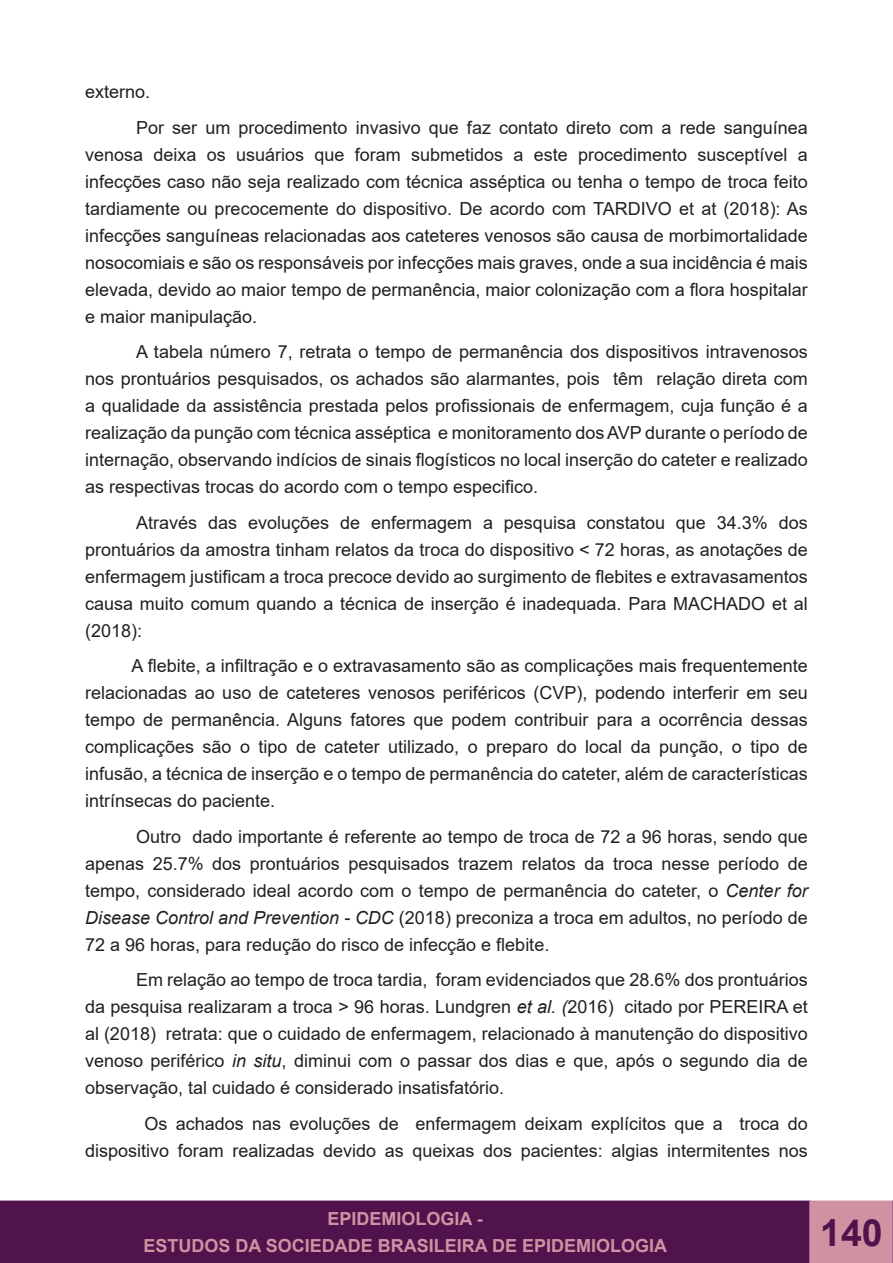
<style>
.page{position:relative;width:893px;height:1263px;background:#fff}
.page>*{position:absolute;margin:0;border:0;box-sizing:border-box;transform-origin:0 0}
.t1{font:700 37.5px "Arial";color:#50134c}
.t2{font:18px/27px "Arial";color:#231f20;text-align:justify}
.t3{font:700 18px/27px "Arial";color:#d092a3;text-align:center}
.s1{font-style:italic}
</style>
<div class="page">
<div style="left:0;top:1201px;width:810px;height:62px;background:#50134c"></div>
<div style="left:0;top:1200px;width:811px;height:63px;border:2px solid #50134c"></div>
<div style="left:810px;top:1201px;width:83px;height:62px;background:#d092a3"></div>
<div style="left:809px;top:1200px;width:84px;height:63px;border:2px solid #d092a3"></div>
<svg style="left:892px;top:1200px;width:1px;height:63px"></svg>
<p class="t2" style="left:85px;top:78px;width:67px">externo.</p>
<p class="t2" style="left:85px;top:114px;width:724px;text-indent:51px">Por ser um procedimento invasivo que faz contato direto com a rede sanguínea venosa deixa os usuários que foram submetidos a este procedimento susceptível a infecções caso não seja realizado com técnica asséptica ou tenha o tempo de troca feito tardiamente ou precocemente do dispositivo. De acordo com TARDIVO et at (2018): As infecções sanguíneas relacionadas aos cateteres venosos são causa de morbimortalidade nosocomiais e são os responsáveis por infecções mais graves, onde a sua incidência é mais elevada, devido ao maior tempo de permanência, maior colonização com a flora hospitalar e maior manipulação.</p>
<p class="t2" style="left:85px;top:338px;width:724px;text-indent:51px">A tabela número 7, retrata o tempo de permanência dos dispositivos intravenosos nos prontuários pesquisados, os achados são alarmantes, pois têm relação direta com a qualidade da assistência prestada pelos profissionais de enfermagem, cuja função é a realização da punção com técnica asséptica e monitoramento dos AVP durante o período de internação, observando indícios de sinais flogísticos no local inserção do cateter e realizado as respectivas trocas do acordo com o tempo especifico.</p>
<p class="t2" style="left:85px;top:509px;width:724px;text-indent:51px">Através das evoluções de enfermagem a pesquisa constatou que 34.3% dos prontuários da amostra tinham relatos da troca do dispositivo &lt; 72 horas, as anotações de enfermagem justificam a troca precoce devido ao surgimento de flebites e extravasamentos causa muito comum quando a técnica de inserção é inadequada. Para MACHADO et al (2018):</p>
<p class="t2" style="left:85px;top:652px;width:724px;text-indent:47px">A flebite, a infiltração e o extravasamento são as complicações mais frequentemente relacionadas ao uso de cateteres venosos periféricos (CVP), podendo interferir em seu tempo de permanência. Alguns fatores que podem contribuir para a ocorrência dessas complicações são o tipo de cateter utilizado, o preparo do local da punção, o tipo de infusão, a técnica de inserção e o tempo de permanência do cateter, além de características intrínsecas do paciente.</p>
<p class="t2" style="left:85px;top:823px;width:724px;text-indent:51px">Outro dado importante é referente ao tempo de troca de 72 a 96 horas, sendo que apenas 25.7% dos prontuários pesquisados trazem relatos da troca nesse período de tempo, considerado ideal acordo com o tempo de permanência do cateter, o <span class="s1">Center for Disease Control and Prevention - CDC</span> (2018) preconiza a troca em adultos, no período de 72 a 96 horas, para redução do risco de infecção e flebite.</p>
<p class="t2" style="left:85px;top:966px;width:724px;text-indent:51px">Em relação ao tempo de troca tardia, foram evidenciados que 28.6% dos prontuários da pesquisa realizaram a troca &gt; 96 horas. Lundgren <span class="s1">et al. (</span>2016) citado por PEREIRA et al (2018) retrata: que o cuidado de enfermagem, relacionado à manutenção do dispositivo venoso periférico <span class="s1">in situ</span>, diminui com o passar dos dias e que, após o segundo dia de observação, tal cuidado é considerado insatisfatório.</p>
<p class="t2" style="left:85px;top:1110px;width:724px;text-align:right">Os achados nas evoluções de enfermagem deixam explícitos que a troca do dispositivo foram realizadas devido as queixas dos pacientes: algias intermitentes nos</p>
<p class="t3" style="left:143px;top:1205px;width:525px">EPIDEMIOLOGIA -<br>ESTUDOS DA SOCIEDADE BRASILEIRA DE EPIDEMIOLOGIA</p>
<h1 class="t1" style="left:820px;top:1206px;width:64px">140</h1>
</div>
